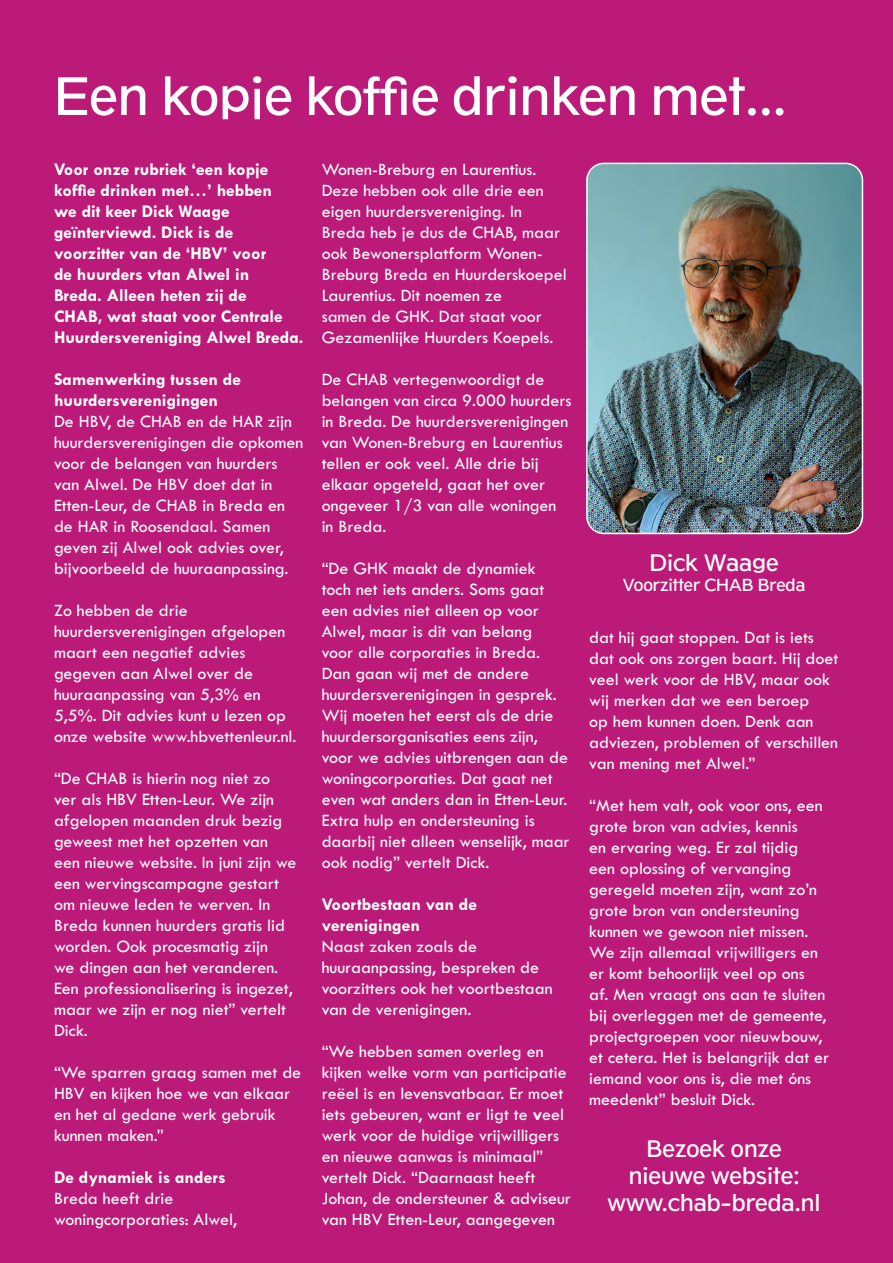
<style>
.page{position:relative;width:893px;height:1263px;background:#fff}
.page>*{position:absolute;margin:0;border:0;box-sizing:border-box;transform-origin:0 0}
.t1{font:51px "Tw Cen Class MT Std";color:#fff}
.t2{font:22.5px/27px "Tw Cen Class MT Std";color:#fff;text-align:center}
.t3{font:18px/21px "Tw Cen MT Std";color:#fff}
.t4{font:700 18px/21px "Tw Cen MT Std";color:#fff}
.t5{font:16.5px "Tw Cen Class MT Std";color:#fff}
.s1{font-weight:700}
</style>
<div class="page">
<div style="left:1px;top:0;width:892px;height:1263px;background:#bc1a79"></div>
<img style="left:0;top:0;width:1px;height:232px">
<img style="left:589px;top:163px;width:273px;height:370px">
<div style="left:586px;top:163px;width:277px;height:371px;border:2px solid #fff;border-radius:17px"></div>
<h1 class="t1" style="left:54px;top:63px;width:734px">Een kopje koffie drinken met...</h1>
<p class="t4" style="left:54px;top:159px;width:251px">Voor onze rubriek ‘een kopje koffie drinken met…’ hebben<br>we dit keer Dick Waage geïnterviewd. Dick is de voorzitter van de ‘HBV’ voor<br>de huurders vtan Alwel in<br>Breda. Alleen heten zij de<br>CHAB, wat staat voor Centrale<br>Huurdersvereniging Alwel Breda.</p>
<p class="t4" style="left:54px;top:369px;width:189px">Samenwerking tussen de huurdersverenigingen</p>
<p class="t3" style="left:54px;top:411px;width:251px">De HBV, de CHAB en de HAR zijn huurdersverenigingen die opkomen voor de belangen van huurders van Alwel. De HBV doet dat in<br>Etten-Leur, de CHAB in Breda en de HAR in Roosendaal. Samen geven zij Alwel ook advies over, bijvoorbeeld de huuraanpassing.</p>
<p class="t3" style="left:54px;top:600px;width:244px">Zo hebben de drie huurdersverenigingen afgelopen maart een negatief advies gegeven aan Alwel over de huuraanpassing van 5,3% en<br>5,5%. Dit advies kunt u lezen op onze website www.hbvettenleur.nl.</p>
<p class="t3" style="left:54px;top:768px;width:244px">“De CHAB is hierin nog niet zo ver als HBV Etten-Leur. We zijn afgelopen maanden druk bezig geweest met het opzetten van een nieuwe website. In juni zijn we een wervingscampagne gestart om nieuwe leden te werven. In<br>Breda kunnen huurders gratis lid worden. Ook procesmatig zijn<br>we dingen aan het veranderen.<br>Een professionalisering is ingezet, maar we zijn er nog niet” vertelt<br>Dick.</p>
<p class="t3" style="left:54px;top:1062px;width:249px">“We sparren graag samen met de<br>HBV en kijken hoe we van elkaar en het al gedane werk gebruik kunnen maken.”</p>
<p class="t4" style="left:54px;top:1167px;width:173px">De dynamiek is anders</p>
<p class="t3" style="left:54px;top:1188px;width:184px">Breda heeft drie woningcorporaties: Alwel,</p>
<p class="t3" style="left:322px;top:159px;width:247px">Wonen-Breburg en Laurentius.<br>Deze hebben ook alle drie een eigen huurdersvereniging. In<br>Breda heb je dus de CHAB, maar ook Bewonersplatform Wonen-<br>Breburg Breda en Huurderskoepel<br>Laurentius. Dit noemen ze<br>samen de GHK. Dat staat voor<br>Gezamenlijke Huurders Koepels.</p>
<p class="t3" style="left:322px;top:369px;width:251px">De CHAB vertegenwoordigt de belangen van circa 9.000 huurders in Breda. De huurdersverenigingen van Wonen-Breburg en Laurentius tellen er ook veel. Alle drie bij elkaar opgeteld, gaat het over ongeveer 1/3 van alle woningen in Breda.</p>
<p class="t3" style="left:322px;top:558px;width:249px">“De GHK maakt de dynamiek<br>toch net iets anders. Soms gaat een advies niet alleen op voor<br>Alwel, maar is dit van belang<br>voor alle corporaties in Breda.<br>Dan gaan wij met de andere huurdersverenigingen in gesprek.<br>Wij moeten het eerst als de drie huurdersorganisaties eens zijn, voor we advies uitbrengen aan de woningcorporaties. Dat gaat net even wat anders dan in Etten-Leur.<br>Extra hulp en ondersteuning is daarbij niet alleen wenselijk, maar ook nodig” vertelt Dick.</p>
<p class="t4" style="left:322px;top:894px;width:157px">Voortbestaan van de verenigingen</p>
<p class="t3" style="left:322px;top:936px;width:232px">Naast zaken zoals de huuraanpassing, bespreken de voorzitters ook het voortbestaan van de verenigingen.</p>
<p class="t3" style="left:322px;top:1041px;width:251px">“We hebben samen overleg en kijken welke vorm van participatie reëel is en levensvatbaar. Er moet iets gebeuren, want er ligt te <span class="s1">v</span>eel werk voor de huidige vrijwilligers en nieuwe aanwas is minimaal” vertelt Dick. “Daarnaast heeft<br>Johan, de ondersteuner &amp; adviseur van HBV Etten-Leur, aangegeven</p>
<p class="t2" style="left:649px;top:548px;width:131px">Dick Waage</p>
<p class="t5" style="left:623px;top:574px;width:184px">Voorzitter CHAB Breda</p>
<p class="t3" style="left:589px;top:627px;width:251px">dat hij gaat stoppen. Dat is iets dat ook ons zorgen baart. Hij doet veel werk voor de HBV, maar ook wij merken dat we een beroep<br>op hem kunnen doen. Denk aan adviezen, problemen of verschillen van mening met Alwel.”</p>
<p class="t3" style="left:589px;top:795px;width:242px">“Met hem valt, ook voor ons, een grote bron van advies, kennis<br>en ervaring weg. Er zal tijdig<br>een oplossing of vervanging geregeld moeten zijn, want zo’n grote bron van ondersteuning kunnen we gewoon niet missen.<br>We zijn allemaal vrijwilligers en er komt behoorlijk veel op ons<br>af. Men vraagt ons aan te sluiten bij overleggen met de gemeente, projectgroepen voor nieuwbouw, et cetera. Het is belangrijk dat er iemand voor ons is, die met óns meedenkt” besluit Dick.</p>
<p class="t2" style="left:608px;top:1134px;width:214px">Bezoek onze nieuwe website: www.chab-breda.nl</p>
</div>
